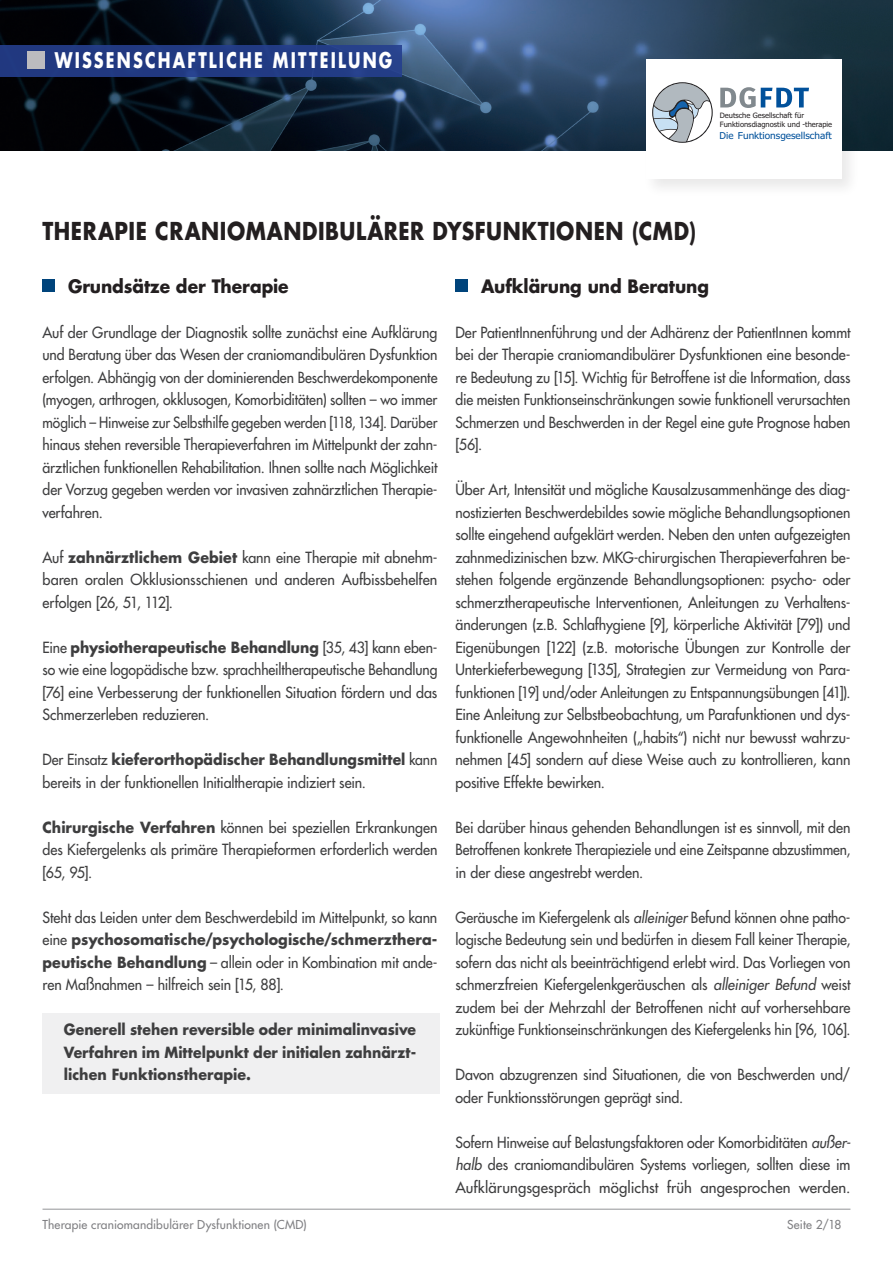
<style>
.page{position:relative;width:893px;height:1263px;background:#fff}
.page>*{position:absolute;margin:0;border:0;box-sizing:border-box;transform-origin:0 0}
.t1{font:700 24px "Futura";letter-spacing:.03em;color:#231f20;scale:.86 1}
.t2{font:700 21px "Futura";letter-spacing:.14em;color:#fff;scale:.76 1}
.fließtext{font:700 18px "Futura";letter-spacing:-.005em;color:#231f20;scale:.95 1}
.fließtext-2{font:15px/22.5px "Futura";letter-spacing:-.005em;color:#3e3e3f;text-align:justify;scale:.95 1}
.fließtext-3{font:15px/22.5px "Futura";letter-spacing:-.005em;color:#3e3e3f;scale:.93 1}
.fließtext-4{font:15px/22.5px "Futura";letter-spacing:-.005em;color:#3e3e3f;text-align:justify;scale:.94 1}
.fließtext-5{font:700 15px/22.5px "Futura";color:#3e3e3f;text-align:justify;scale:.94 1}
.t3{font:12px "Futura";letter-spacing:.015em;color:#808083}
.t4{font:9.45px "Tahoma";color:#01519b}
.t5{font:7.35px/8.9px "Tahoma";color:#231f20}
.s1{font-weight:700}
.s2{font-style:italic}
</style>
<div class="page">
<img style="left:0;top:0;width:893px;height:151px">
<div style="left:642px;top:56px;width:218px;height:142px;background:#231f20;opacity:.1"></div>
<div style="left:646px;top:60px;width:195px;height:119px;background:#fff"></div>
<svg style="left:652px;top:82px;width:61px;height:61px"></svg>
<svg style="left:720px;top:87px;width:89px;height:21px"></svg>
<div style="left:0;top:45px;width:401px;height:32px;background:#213a82"></div>
<div style="left:28px;top:51px;width:17px;height:17px;background:#bcbbbf"></div>
<hr style="left:43px;top:1209px;width:807px;height:1px;background:#939598">
<div style="left:43px;top:1013px;width:397px;height:80px;background:#f0f0f1"></div>
<div style="left:43px;top:279px;width:12px;height:12px;background:#00447b"></div>
<div style="left:455px;top:279px;width:13px;height:12px;background:#00447b"></div>
<h2 class="t2" style="left:55px;top:46px;width:446px">WISSENSCHAFTLICHE MITTEILUNG</h2>
<p class="t5" style="left:720px;top:111px;width:114px">Deutsche Gesellschaft für<br>Funktionsdiagnostik und -therapie</p>
<p class="t4" style="left:720px;top:129px;width:114px">Die Funktionsgesellschaft</p>
<p class="t1" style="left:43px;top:214px;width:761px">THERAPIE CRANIOMANDIBULÄRER DYSFUNKTIONEN (CMD)</p>
<p class="fließtext" style="left:68px;top:273px;width:234px">Grundsätze der Therapie</p>
<p class="fließtext-2" style="left:43px;top:321px;width:417px">Auf der Grundlage der Diagnostik sollte zunächst eine Aufklärung und Beratung über das Wesen der craniomandibulären Dysfunktion erfolgen. Abhängig von der dominierenden Beschwerdekomponente (myogen, arthrogen, okklusogen, Komorbiditäten) sollten – wo immer möglich – Hinweise zur Selbsthilfe gegeben werden [118, 134]. Darüber hinaus stehen reversible Therapieverfahren im Mittelpunkt der zahn&shy;ärztlichen funktionellen Rehabilitation. Ihnen sollte nach Möglichkeit der Vorzug gegeben werden vor invasiven zahnärztlichen Therapie&shy;verfahren.</p>
<p class="fließtext-2" style="left:43px;top:546px;width:417px">Auf <span class="s1">zahnärztlichem Gebiet</span> kann eine Therapie mit abnehm&shy;baren oralen Okklusionsschienen und anderen Aufbissbehelfen erfolgen [26, 51, 112].</p>
<p class="fließtext-4" style="left:43px;top:636px;width:422px">Eine <span class="s1">physiotherapeutische Behandlung</span> [35, 43] kann eben&shy;so wie eine logopädische bzw. sprachheiltherapeutische Behandlung [76] eine Verbesserung der funktionellen Situation fördern und das Schmerzerleben reduzieren.</p>
<p class="fließtext-3" style="left:43px;top:748px;width:426px">Der Einsatz <span class="s1">kieferorthopädischer Behandlungsmittel</span> kann bereits in der funktionellen Initialtherapie indiziert sein.</p>
<p class="fließtext-2" style="left:43px;top:816px;width:417px"><span class="s1">Chirurgische Verfahren</span> können bei speziellen Erkrankungen des Kiefergelenks als primäre Therapieformen erforderlich werden [65, 95].</p>
<p class="fließtext-2" style="left:43px;top:906px;width:417px">Steht das Leiden unter dem Beschwerdebild im Mittelpunkt, so kann eine <span class="s1">psychosomatische/psychologische/schmerzthera&shy;peutische Behandlung</span> – allein oder in Kombination mit ande&shy;ren Maßnahmen – hilfreich sein [15, 88].</p>
<p class="fließtext-5" style="left:64px;top:1018px;width:376px">Generell stehen reversible oder minimalinvasive Verfahren im Mittelpunkt der initialen zahnärzt&shy;lichen Funktionstherapie.</p>
<p class="fließtext" style="left:481px;top:273px;width:242px">Aufklärung und Beratung</p>
<p class="fließtext-2" style="left:455px;top:321px;width:417px">Der PatientInnenführung und der Adhärenz der PatientInnen kommt bei der Therapie craniomandibulärer Dysfunktionen eine besonde&shy;re Bedeutung zu [15]. Wichtig für Betroffene ist die Information, dass die meisten Funktionseinschränkungen sowie funktionell verursachten Schmerzen und Beschwerden in der Regel eine gute Prognose haben [56].</p>
<p class="fließtext-2" style="left:455px;top:478px;width:417px">Über Art, Intensität und mögliche Kausalzusammenhänge des diag&shy;nostizierten Beschwerdebildes sowie mögliche Behandlungsoptionen sollte eingehend aufgeklärt werden. Neben den unten aufgezeigten zahnmedizinischen bzw. MKG-chirurgischen Therapieverfahren be&shy;stehen folgende ergänzende Behandlungsoptionen: psycho- oder schmerztherapeutische Interventionen, Anleitungen zu Verhaltens&shy;änderungen (z.B. Schlafhygiene [9], körperliche Aktivität [79]) und Eigenübungen [122] (z.B. motorische Übungen zur Kontrolle der Unterkieferbewegung [135], Strategien zur Vermeidung von Para&shy;funktionen [19] und/oder Anleitungen zu Entspannungsübungen [41]).<br>Eine Anleitung zur Selbstbeobachtung, um Parafunktionen und dys&shy;funktionelle Angewohnheiten („habits“) nicht nur bewusst wahrzu&shy;nehmen [45] sondern auf diese Weise auch zu kontrollieren, kann positive Effekte bewirken.</p>
<p class="fließtext-2" style="left:455px;top:816px;width:417px">Bei darüber hinaus gehenden Behandlungen ist es sinnvoll, mit den Betroffenen konkrete Therapieziele und eine Zeitspanne abzustimmen, in der diese angestrebt werden.</p>
<p class="fließtext-3" style="left:455px;top:906px;width:426px;text-align:justify">Geräusche im Kiefergelenk als <span class="s2">alleiniger</span> Befund können ohne patho&shy;logische Bedeutung sein und bedürfen in diesem Fall keiner Therapie, sofern das nicht als beeinträchtigend erlebt wird. Das Vorliegen von schmerzfreien Kiefergelenkgeräuschen als <span class="s2">alleiniger Befund</span> weist zudem bei der Mehrzahl der Betroffenen nicht auf vorhersehbare zukünftige Funktionseinschränkungen des Kiefergelenks hin [96, 106].</p>
<p class="fließtext-2" style="left:455px;top:1063px;width:417px">Davon abzugrenzen sind Situationen, die von Beschwerden und/ oder Funktionsstörungen geprägt sind.</p>
<p class="fließtext-4" style="left:455px;top:1131px;width:422px">Sofern Hinweise auf Belastungsfaktoren oder Komorbiditäten <span class="s2">außer&shy;halb</span> des craniomandibulären Systems vorliegen, sollten diese im Aufklärungsgespräch möglichst früh angesprochen werden.</p>
<p class="t3" style="left:787px;top:1217px;width:56px">Seite 2/18</p>
<p class="t3" style="left:43px;top:1217px;width:266px">Therapie craniomandibulärer Dysfunktionen (CMD)</p>
</div>
